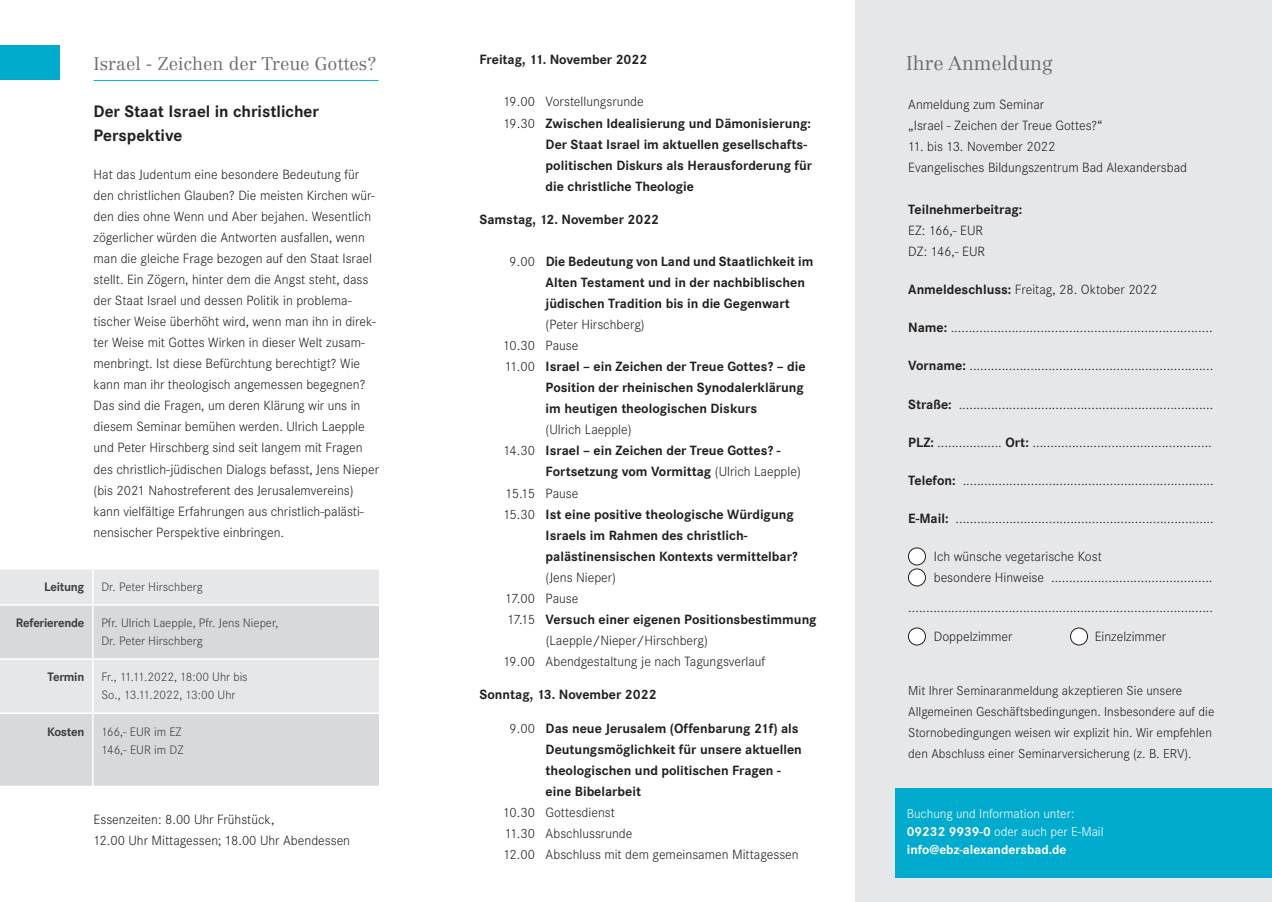
<style>
.page{position:relative;width:1272px;height:902px;background:#fff}
.page>*{position:absolute;margin:0;border:0;box-sizing:border-box;transform-origin:0 0}
.t1{font:300 19.5px "Centennial LT Std";color:#6c6d70}
.t2{font:300 18px "Centennial LT Std";color:#6c6d70}
.t3{font:700 17.25px/24px "Corporate S";color:#231f20}
.t4{font:300 13.95px/21px "Corporate S";color:#231f20}
.t5{font:700 13.95px/21px "Corporate S";color:#231f20}
.t6{font:300 13.5px/21px "Corporate S";color:#231f20}
.t7{font:300 13.5px/18px "Corporate S";color:#fff}
.t8{font:300 12.75px/18px "Corporate S";color:#3e3e3f}
.t9{font:700 12.75px "Corporate S";letter-spacing:-.02em;color:#3e3e3f}
.s1{font-weight:300}
.s2{font-weight:700}
</style>
<div class="page">
<div style="left:0;top:46px;width:60px;height:34px;background:#00abcd"></div>
<hr style="left:94px;top:80px;width:284px;height:1px;background:#00b7d4">
<div style="left:855px;top:0;width:416px;height:901px;background:#e6e7e9"></div>
<div style="left:895px;top:788px;width:376px;height:89px;background:#00abcd"></div>
<div style="left:0;top:569px;width:379px;height:35px;background:#e6e7e9"></div>
<svg style="left:0;top:605px;width:379px;height:180px;background:#dcdddf"></svg>
<hr style="left:0;top:658px;width:93px;height:1px;background:#fff">
<hr style="left:93px;top:658px;width:286px;height:1px;background:#fff">
<hr style="left:0;top:712px;width:93px;height:2px;background:#fff">
<hr style="left:93px;top:712px;width:286px;height:2px;background:#fff">
<hr style="left:92px;top:569px;width:2px;height:35px;background:#fff">
<hr style="left:92px;top:605px;width:2px;height:53px;background:#fff">
<hr style="left:92px;top:659px;width:2px;height:53px;background:#fff">
<hr style="left:92px;top:714px;width:2px;height:71px;background:#fff">
<div style="left:908px;top:548px;width:17px;height:17px;background:#fff;border-radius:50%"></div>
<div style="left:908px;top:547px;width:17px;height:18px;border:1px solid #231f20;border-radius:50%"></div>
<div style="left:908px;top:569px;width:17px;height:17px;background:#fff;border-radius:50%"></div>
<div style="left:908px;top:568px;width:17px;height:18px;border:1px solid #231f20;border-radius:50%"></div>
<div style="left:908px;top:628px;width:17px;height:17px;background:#fff;border-radius:50%"></div>
<div style="left:908px;top:627px;width:17px;height:18px;border:1px solid #231f20;border-radius:50%"></div>
<div style="left:1070px;top:628px;width:17px;height:17px;background:#fff;border-radius:50%"></div>
<div style="left:1070px;top:627px;width:17px;height:18px;border:1px solid #231f20;border-radius:50%"></div>
<p class="t2" style="left:94px;top:53px;width:285px">Israel - Zeichen der Treue Gottes?</p>
<p class="t3" style="left:94px;top:100px;width:227px">Der Staat Israel in christlicher<br>Perspektive</p>
<p class="t4" style="left:94px;top:164px;width:287px">Hat das Judentum eine besondere Bedeutung für den christlichen Glauben? Die meisten Kirchen wür&shy;den dies ohne Wenn und Aber bejahen. Wesentlich zögerlicher würden die Antworten ausfallen, wenn man die gleiche Frage bezogen auf den Staat Israel stellt. Ein Zögern, hinter dem die Angst steht, dass der Staat Israel und dessen Politik in problema&shy;tischer Weise überhöht wird, wenn man ihn in direk&shy;ter Weise mit Gottes Wirken in dieser Welt zusam&shy;menbringt. Ist diese Befürchtung berechtigt? Wie kann man ihr theologisch angemessen begegnen?<br>Das sind die Fragen, um deren Klärung wir uns in diesem Seminar bemühen werden. Ulrich Laepple und Peter Hirschberg sind seit langem mit Fragen des christlich-jüdischen Dialogs befasst, Jens Nieper (bis 2021 Nahostreferent des Jerusalemvereins) kann vielfältige Erfahrungen aus christlich-palästi&shy;nensischer Perspektive einbringen.</p>
<p class="t9" style="left:44px;top:579px;width:42px">Leitung</p>
<p class="t8" style="left:101px;top:578px;width:103px">Dr. Peter Hirschberg</p>
<p class="t9" style="left:16px;top:615px;width:70px">Referierende</p>
<p class="t8" style="left:101px;top:614px;width:178px">Pfr. Ulrich Laepple, Pfr. Jens Nieper,<br>Dr. Peter Hirschberg</p>
<p class="t9" style="left:48px;top:669px;width:38px">Termin</p>
<p class="t8" style="left:101px;top:668px;width:148px">Fr., 11.11.2022, 18:00 Uhr bis<br>So., 13.11.2022, 13:00 Uhr</p>
<p class="t9" style="left:47px;top:724px;width:39px">Kosten</p>
<p class="t8" style="left:101px;top:722px;width:84px">166,- EUR im EZ<br>146,- EUR im DZ</p>
<p class="t4" style="left:94px;top:808px;width:258px">Essenzeiten: 8.00 Uhr Frühstück,<br>12.00 Uhr Mittagessen; 18.00 Uhr Abendessen</p>
<p class="t5" style="left:479px;top:50px;width:169px">Freitag, 11. November 2022</p>
<p class="t4" style="left:503px;top:91px;width:142px">19.00 Vorstellungsrunde</p>
<p class="t5" style="left:503px;top:113px;width:309px"><span class="s1">19.30</span> Zwischen Idealisierung und Dämonisierung:</p>
<p class="t5" style="left:545px;top:134px;width:263px">Der Staat Israel im aktuellen gesellschafts-</p>
<p class="t5" style="left:545px;top:155px;width:268px">politischen Diskurs als Herausforderung für</p>
<p class="t5" style="left:545px;top:176px;width:150px">die christliche Theologie</p>
<p class="t5" style="left:479px;top:209px;width:181px">Samstag, 12. November 2022</p>
<p class="t5" style="left:545px;top:251px;width:269px;text-indent:-36px"><span class="s1">9.00</span> Die Bedeutung von Land und Staatlichkeit im<br>Alten Testament und in der nachbiblischen jüdischen Tradition bis in die Gegenwart</p>
<p class="t4" style="left:545px;top:314px;width:101px">(Peter Hirschberg)</p>
<p class="t4" style="left:503px;top:335px;width:77px">10.30 Pause</p>
<p class="t5" style="left:505px;top:356px;width:302px"><span class="s1">11.00</span> Israel – ein Zeichen der Treue Gottes? – die</p>
<p class="t5" style="left:545px;top:377px;width:260px">Position der rheinischen Synodalerklärung</p>
<p class="t5" style="left:545px;top:398px;width:213px">im heutigen theologischen Diskurs</p>
<p class="t4" style="left:545px;top:419px;width:87px">(Ulrich Laepple)</p>
<p class="t5" style="left:503px;top:440px;width:278px"><span class="s1">14.30</span> Israel – ein Zeichen der Treue Gottes? -</p>
<p class="t5" style="left:545px;top:461px;width:257px">Fortsetzung vom Vormittag <span class="s1">(Ulrich Laepple)</span></p>
<p class="t4" style="left:505px;top:482px;width:74px">15.15 Pause</p>
<p class="t5" style="left:503px;top:503px;width:292px"><span class="s1">15.30</span> Ist eine positive theologische Würdigung</p>
<p class="t5" style="left:545px;top:524px;width:203px">Israels im Rahmen des christlich-</p>
<p class="t5" style="left:545px;top:545px;width:254px">palästinensischen Kontexts vermittelbar?</p>
<p class="t4" style="left:545px;top:566px;width:72px">(Jens Nieper)</p>
<p class="t4" style="left:505px;top:587px;width:75px">17.00 Pause</p>
<p class="t5" style="left:507px;top:608px;width:311px"><span class="s1">17.15</span> Versuch einer eigenen Positionsbestimmung</p>
<p class="t4" style="left:545px;top:629px;width:164px">(Laepple/Nieper/Hirschberg)</p>
<p class="t4" style="left:503px;top:650px;width:263px">19.00 Abendgestaltung je nach Tagungsverlauf</p>
<p class="t5" style="left:479px;top:684px;width:178px">Sonntag, 13. November 2022</p>
<p class="t5" style="left:545px;top:718px;width:258px;text-indent:-36px"><span class="s1">9.00</span> Das neue Jerusalem (Offenbarung 21f) als Deutungsmöglichkeit für unsere aktuellen theologischen und politischen Fragen - eine Bibelarbeit</p>
<p class="t4" style="left:503px;top:802px;width:297px">10.30 Gottesdienst<br>11.30 Abschlussrunde<br>12.00 Abschluss mit dem gemeinsamen Mittagessen</p>
<h1 class="t1" style="left:906px;top:51px;width:148px">Ihre Anmeldung</h1>
<p class="t4" style="left:908px;top:94px;width:196px">Anmeldung zum Seminar<br>„Israel - Zeichen der Treue Gottes?“</p>
<p class="t4" style="left:908px;top:136px;width:280px">11. bis 13. November 2022<br>Evangelisches Bildungszentrum Bad Alexandersbad</p>
<p class="t5" style="left:908px;top:199px;width:116px">Teilnehmerbeitrag:</p>
<p class="t4" style="left:908px;top:220px;width:78px">EZ: 166,- EUR<br>DZ: 146,- EUR</p>
<p class="t4" style="left:908px;top:279px;width:251px"><span class="s2">Anmeldeschluss:</span> Freitag, 28. Oktober 2022</p>
<p class="t4" style="left:908px;top:317px;width:306px"><span class="s2">Name:</span> .........................................................................</p>
<p class="t4" style="left:908px;top:355px;width:306px"><span class="s2">Vorname:</span> ....................................................................</p>
<p class="t4" style="left:908px;top:393px;width:306px"><span class="s2">Straße:</span> .......................................................................</p>
<p class="t4" style="left:908px;top:431px;width:305px"><span class="s2">PLZ:</span> .................. <span class="s2">Ort:</span> ..................................................</p>
<p class="t4" style="left:908px;top:469px;width:307px"><span class="s2">Telefon:</span> ......................................................................</p>
<p class="t4" style="left:908px;top:507px;width:307px"><span class="s2">E-Mail:</span> ........................................................................</p>
<p class="t4" style="left:933px;top:545px;width:280px">Ich wünsche vegetarische Kost<br>besondere Hinweise .............................................</p>
<p class="t4" style="left:933px;top:592px;width:281px;line-height:29px;text-indent:-26px">.....................................................................................<br>Doppelzimmer</p>
<p class="t4" style="left:1094px;top:625px;width:73px">Einzelzimmer</p>
<p class="t6" style="left:908px;top:680px;width:308px">Mit Ihrer Seminaranmeldung akzeptieren Sie unsere Allgemeinen Geschäftsbedingungen. Insbesondere auf die Stornobedingungen weisen wir explizit hin. Wir empfehlen den Abschluss einer Seminarversicherung (z. B. ERV).</p>
<p class="t7" style="left:906px;top:805px;width:198px">Buchung und Information unter:<br><span class="s2">09232 9939-0</span> oder auch per E-Mail <span class="s2">info@ebz-alexandersbad.de</span></p>
</div>
